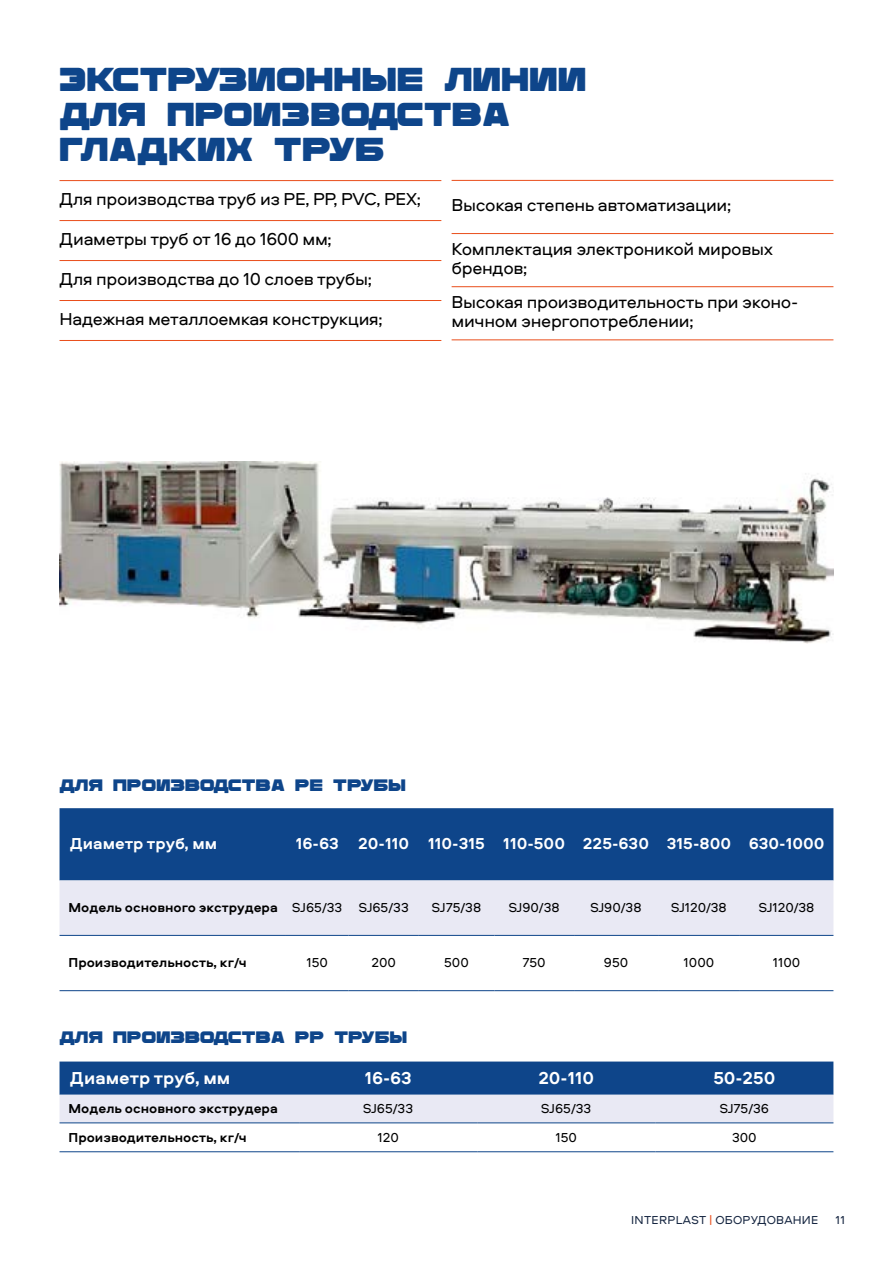
<style>
.page{position:relative;width:893px;height:1263px;background:#fff}
.page>*{position:absolute;margin:0;border:0;box-sizing:border-box;transform-origin:0 0}
.t1{font:700 33px/35px "Rimma sans";letter-spacing:.02em;color:#0e458a}
.t2{font:18px/19.5px "Aeroport";letter-spacing:-.02em;color:#000}
.t3{font:700 18px "Aeroport";color:#fff}
.t4{font:700 16.5px "Aeroport";color:#fff}
.t5{font:700 16.5px "Rimma sans";letter-spacing:.02em;color:#0e458a}
.t6{font:700 13.5px "Aeroport";color:#000}
.t7{font:13.5px "Aeroport";color:#000}
.t8{font:12px "Aeroport";letter-spacing:.02em;color:#172742}
.s1{font-weight:400}
.s2{color:#e94e1b}
</style>
<div class="page">
<img style="left:60px;top:462px;width:773px;height:181px">
<hr style="left:60px;top:180px;width:381px;height:1px;background:#e94e1b">
<hr style="left:60px;top:220px;width:381px;height:1px;background:#e94e1b">
<hr style="left:60px;top:260px;width:381px;height:1px;background:#e94e1b">
<hr style="left:60px;top:300px;width:381px;height:1px;background:#e94e1b">
<hr style="left:60px;top:340px;width:381px;height:1px;background:#e94e1b">
<div style="left:60px;top:808px;width:773px;height:72px;background:#0e458a"></div>
<div style="left:60px;top:880px;width:773px;height:55px;background:#e9e9f4"></div>
<hr style="left:60px;top:935px;width:226px;height:1px;background:#0e458a">
<hr style="left:286px;top:935px;width:63px;height:1px;background:#0e458a">
<hr style="left:349px;top:935px;width:70px;height:1px;background:#0e458a">
<hr style="left:419px;top:935px;width:75px;height:1px;background:#0e458a">
<hr style="left:494px;top:935px;width:80px;height:1px;background:#0e458a">
<hr style="left:574px;top:935px;width:84px;height:1px;background:#0e458a">
<hr style="left:658px;top:935px;width:82px;height:1px;background:#0e458a">
<hr style="left:740px;top:935px;width:93px;height:1px;background:#0e458a">
<hr style="left:60px;top:990px;width:226px;height:1px;background:#0e458a">
<hr style="left:286px;top:990px;width:63px;height:1px;background:#0e458a">
<hr style="left:349px;top:990px;width:70px;height:1px;background:#0e458a">
<hr style="left:419px;top:990px;width:75px;height:1px;background:#0e458a">
<hr style="left:494px;top:990px;width:80px;height:1px;background:#0e458a">
<hr style="left:574px;top:990px;width:84px;height:1px;background:#0e458a">
<hr style="left:658px;top:990px;width:82px;height:1px;background:#0e458a">
<hr style="left:740px;top:990px;width:93px;height:1px;background:#0e458a">
<hr style="left:452px;top:180px;width:381px;height:1px;background:#e94e1b">
<hr style="left:452px;top:233px;width:381px;height:1px;background:#e94e1b">
<hr style="left:452px;top:286px;width:381px;height:1px;background:#e94e1b">
<hr style="left:452px;top:339px;width:381px;height:1px;background:#e94e1b">
<svg style="left:60px;top:1061px;width:773px;height:61px;background:#7290ba"></svg>
<hr style="left:60px;top:1122px;width:239px;height:1px;background:#0e458a">
<hr style="left:299px;top:1122px;width:178px;height:1px;background:#0e458a">
<hr style="left:477px;top:1122px;width:178px;height:1px;background:#0e458a">
<hr style="left:655px;top:1122px;width:178px;height:1px;background:#0e458a">
<hr style="left:60px;top:1151px;width:239px;height:1px;background:#0e458a">
<hr style="left:299px;top:1151px;width:178px;height:1px;background:#0e458a">
<hr style="left:477px;top:1151px;width:178px;height:1px;background:#0e458a">
<hr style="left:655px;top:1151px;width:178px;height:1px;background:#0e458a">
<h1 class="t1" style="left:60px;top:61px;width:528px">ЭКСТРУЗИОННЫЕ ЛИНИИ<br>ДЛЯ ПРОИЗВОДСТВА<br>ГЛАДКИХ ТРУБ</h1>
<p class="t2" style="left:60px;top:188px;width:363px">Для производства труб из PE, PP, PVC, PEX;</p>
<p class="t2" style="left:60px;top:228px;width:274px">Диаметры труб от 16 до 1600 мм;</p>
<p class="t2" style="left:60px;top:268px;width:314px">Для производства до 10 слоев трубы;</p>
<p class="t2" style="left:60px;top:308px;width:325px">Надежная металлоемкая конструкция;</p>
<p class="t2" style="left:452px;top:194px;width:281px">Высокая степень автоматизации;</p>
<p class="t2" style="left:452px;top:238px;width:323px">Комплектация электроникой мировых брендов;</p>
<p class="t2" style="left:452px;top:291px;width:348px">Высокая производительность при эконо&shy;мичном энергопотреблении;</p>
<p class="t5" style="left:60px;top:775px;width:348px">ДЛЯ ПРОИЗВОДСТВА PE ТРУБЫ</p>
<p class="t4" style="left:70px;top:832px;width:149px">Диаметр труб, мм</p>
<p class="t4" style="left:296px;top:832px;width:530px">16-63 20-110 110-315 110-500 225-630 315-800 630-1000</p>
<p class="t6" style="left:69px;top:898px;width:342px">Модель основного экструдера <span class="s1">SJ65/33 SJ65/33</span></p>
<p class="t7" style="left:432px;top:898px;width:51px">SJ75/38</p>
<p class="t7" style="left:509px;top:898px;width:53px">SJ90/38</p>
<p class="t7" style="left:590px;top:898px;width:53px">SJ90/38</p>
<p class="t7" style="left:671px;top:898px;width:57px">SJ120/38</p>
<p class="t7" style="left:759px;top:898px;width:57px">SJ120/38</p>
<p class="t6" style="left:69px;top:953px;width:180px">Производительность, кг/ч</p>
<p class="t7" style="left:307px;top:953px;width:23px">150</p>
<p class="t7" style="left:371px;top:953px;width:26px">200</p>
<p class="t7" style="left:444px;top:953px;width:26px">500</p>
<p class="t7" style="left:523px;top:953px;width:25px">750</p>
<p class="t7" style="left:604px;top:953px;width:26px">950</p>
<p class="t7" style="left:684px;top:953px;width:32px">1000</p>
<p class="t7" style="left:773px;top:953px;width:29px">1100</p>
<p class="t5" style="left:60px;top:1027px;width:349px">ДЛЯ ПРОИЗВОДСТВА PP ТРУБЫ</p>
<p class="t3" style="left:70px;top:1065px;width:162px">Диаметр труб, мм</p>
<p class="t3" style="left:365px;top:1065px;width:49px">16-63</p>
<p class="t3" style="left:538px;top:1065px;width:57px">20-110</p>
<p class="t3" style="left:713px;top:1065px;width:64px">50-250</p>
<p class="t6" style="left:69px;top:1099px;width:211px">Модель основного экструдера</p>
<p class="t7" style="left:363px;top:1099px;width:52px">SJ65/33</p>
<p class="t7" style="left:541px;top:1099px;width:52px">SJ65/33</p>
<p class="t7" style="left:720px;top:1099px;width:51px">SJ75/36</p>
<p class="t6" style="left:69px;top:1127px;width:180px">Производительность, кг/ч</p>
<p class="t7" style="left:378px;top:1128px;width:23px">120</p>
<p class="t7" style="left:556px;top:1128px;width:23px">150</p>
<p class="t7" style="left:732px;top:1128px;width:26px">300</p>
<p class="t8" style="left:631px;top:1212px;width:189px">INTERPLAST <span class="s2">|</span> ОБОРУДОВАНИЕ</p>
<p class="t8" style="left:836px;top:1212px;width:11px">11</p>
</div>
